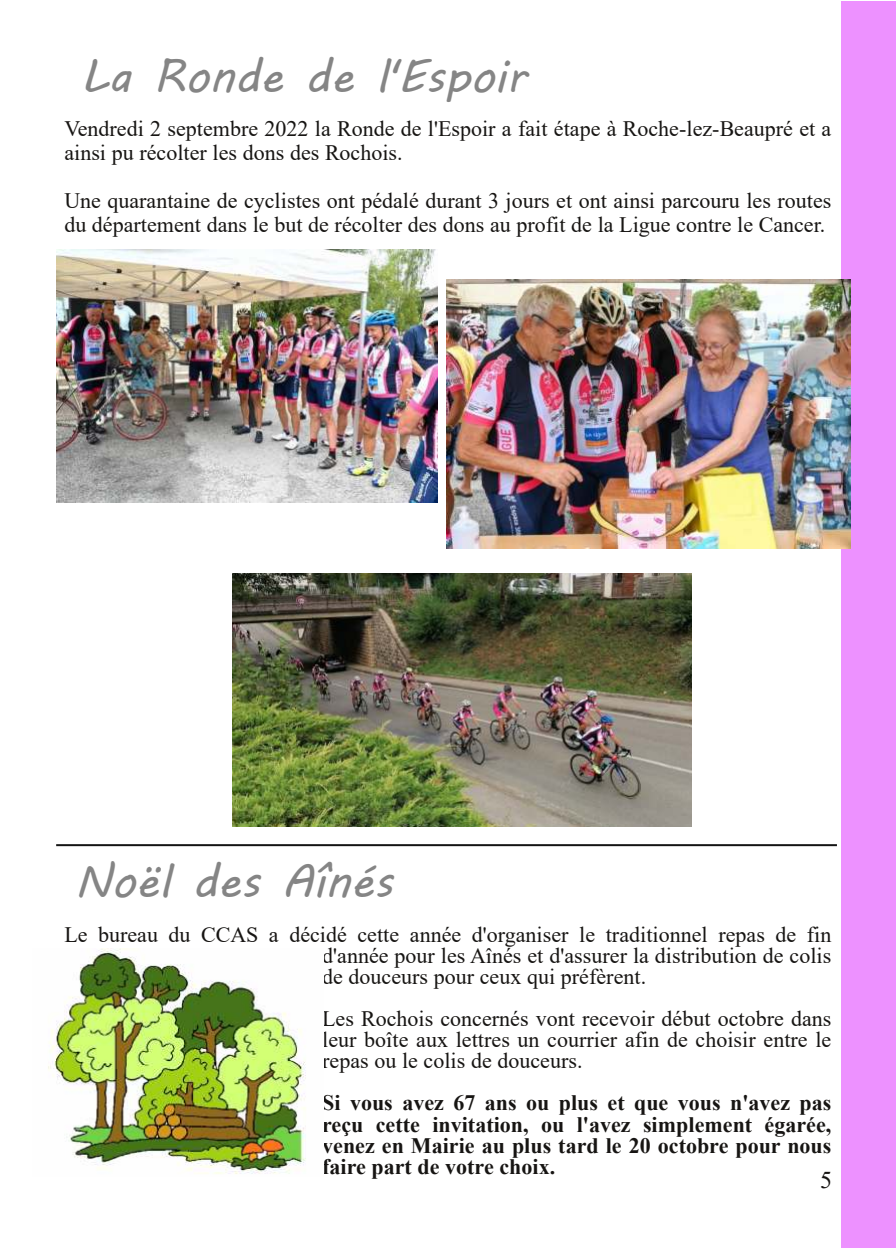
<style>
.page{position:relative;width:896px;height:1248px;background:#fff}
.page>*{position:absolute;margin:0;border:0;box-sizing:border-box;transform-origin:0 0}
.t1{font:46px "MV Boli";color:#858585}
.t2{font:24px "Times New Roman";color:#171513}
.t3{font:22px/21px "Times New Roman";color:#171513;text-align:justify}
.t4{font:700 22px/21px "Times New Roman";color:#171513;text-align:justify}
</style>
<div class="page">
<div style="left:841px;top:1px;width:55px;height:1246px;background:#ed91ff"></div>
<hr style="left:56px;top:844px;width:781px;height:2px;background:#141414">
<img style="left:48px;top:948px;width:258px;height:226px">
<img style="left:232px;top:573px;width:459px;height:253px">
<img style="left:446px;top:280px;width:404px;height:268px">
<img style="left:57px;top:249px;width:380px;height:253px">
<h1 class="t1" style="left:81px;top:45px;width:447px">La Ronde de l'Espoir</h1>
<p class="t3" style="left:64px;top:116px;width:768px;line-height:24px">Vendredi 2 septembre 2022 la Ronde de l'Espoir a fait étape à Roche-lez-Beaupré et a ainsi pu récolter les dons des Rochois.</p>
<p class="t3" style="left:64px;top:188px;width:768px;line-height:24px">Une quarantaine de cyclistes ont pédalé durant 3 jours et ont ainsi parcouru les routes du département dans le but de récolter des dons au profit de la Ligue contre le Cancer.</p>
<h1 class="t1" style="left:75px;top:849px;width:319px">Noël des Aînés</h1>
<p class="t3" style="left:322px;top:923px;width:511px;text-indent:-258px">Le bureau du CCAS a décidé cette année d'organiser le traditionnel repas de fin d'année pour les Aînés et d'assurer la distribution de colis de douceurs pour ceux qui préfèrent.</p>
<p class="t3" style="left:322px;top:1007px;width:511px">Les Rochois concernés vont recevoir début octobre dans leur boîte aux lettres un courrier afin de choisir entre le repas ou le colis de douceurs.</p>
<p class="t4" style="left:322px;top:1091px;width:511px">Si vous avez 67 ans ou plus et que vous n'avez pas reçu cette invitation, ou l'avez simplement égarée, venez en Mairie au plus tard le 20 octobre pour nous faire part de votre choix.</p>
<p class="t2" style="left:820px;top:1162px;width:13px">5</p>
</div>
